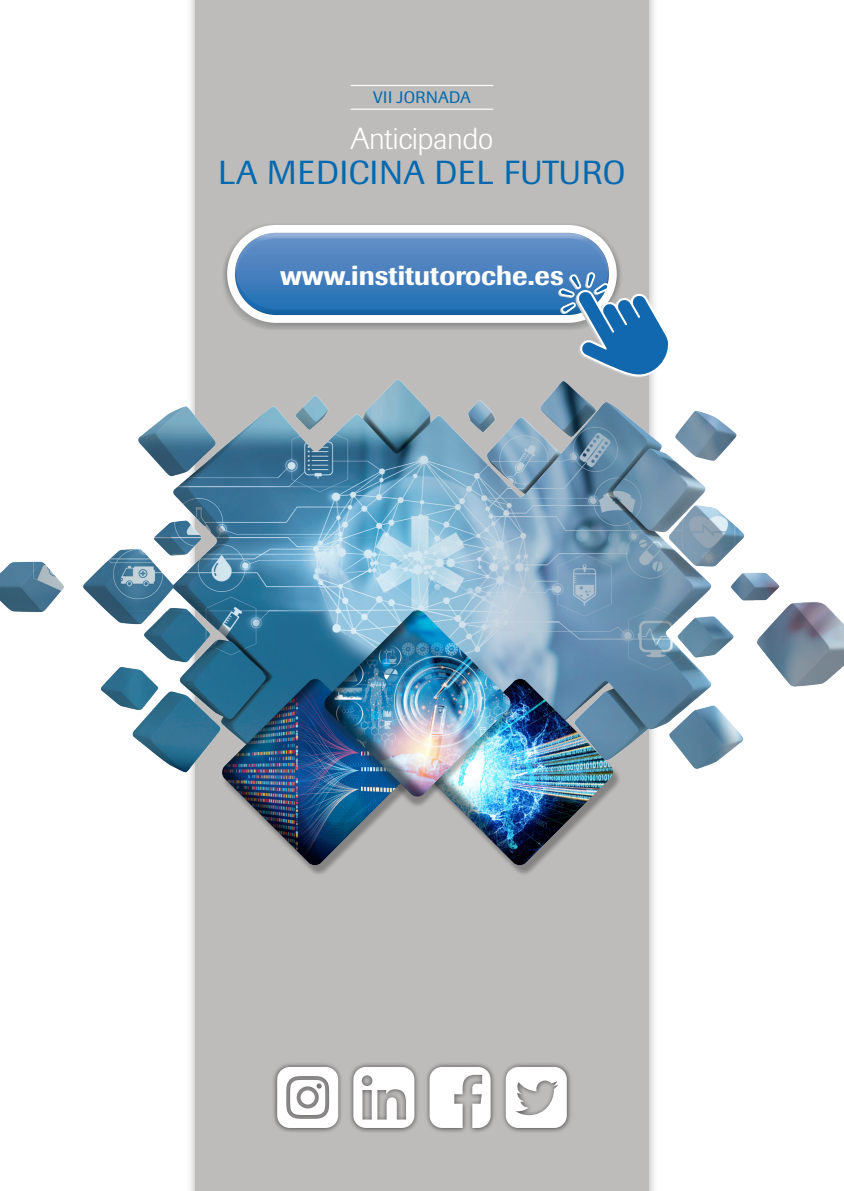
<style>
.page{position:relative;width:844px;height:1191px;background:#fff}
.page>*{position:absolute;margin:0;border:0;box-sizing:border-box;transform-origin:0 0}
.t1{font:32.9px "Imago";letter-spacing:.02em;color:#0169af}
.t2{font:300 30.1px "Imago";color:#fff}
.t3{font:500 27.47px "Imago";color:#fff}
.t4{font:16.45px "Imago";letter-spacing:.02em;color:#0169af}
</style>
<div class="page">
<div style="left:186px;top:0;width:472px;height:1191px;background:#231f20;opacity:.36"></div>
<div style="left:195px;top:0;width:453px;height:1191px;background:#bdbcbb"></div>
<hr style="left:350px;top:85px;width:143px;height:1px;background:#fff">
<hr style="left:350px;top:109px;width:143px;height:1px;background:#fff">
<div style="left:271px;top:1061px;width:301px;height:72px;background:#231f20;opacity:.75"></div>
<svg style="left:353px;top:1067px;width:61px;height:61px;background:#e1e1e1"></svg>
<svg style="left:277px;top:1067px;width:61px;height:61px;background:#e1e0e0"></svg>
<svg style="left:429px;top:1067px;width:61px;height:61px;background:#e8e8e8"></svg>
<svg style="left:505px;top:1067px;width:61px;height:61px"></svg>
<img style="left:0;top:351px;width:843px;height:464px">
<svg style="left:226px;top:224px;width:445px;height:154px"></svg>
<div style="left:426px;top:681px;width:195px;height:195px;background:#bdbcbb"></div>
<img style="left:216px;top:604px;width:404px;height:267px">
<p class="t4" style="left:373px;top:88px;width:99px">VII JORNADA</p>
<p class="t2" style="left:350px;top:121px;width:144px">Anticipando</p>
<p class="t1" style="left:218px;top:154px;width:408px">LA MEDICINA DEL FUTURO</p>
<p class="t3" style="left:280px;top:259px;width:285px">www.institutoroche.es</p>
</div>
